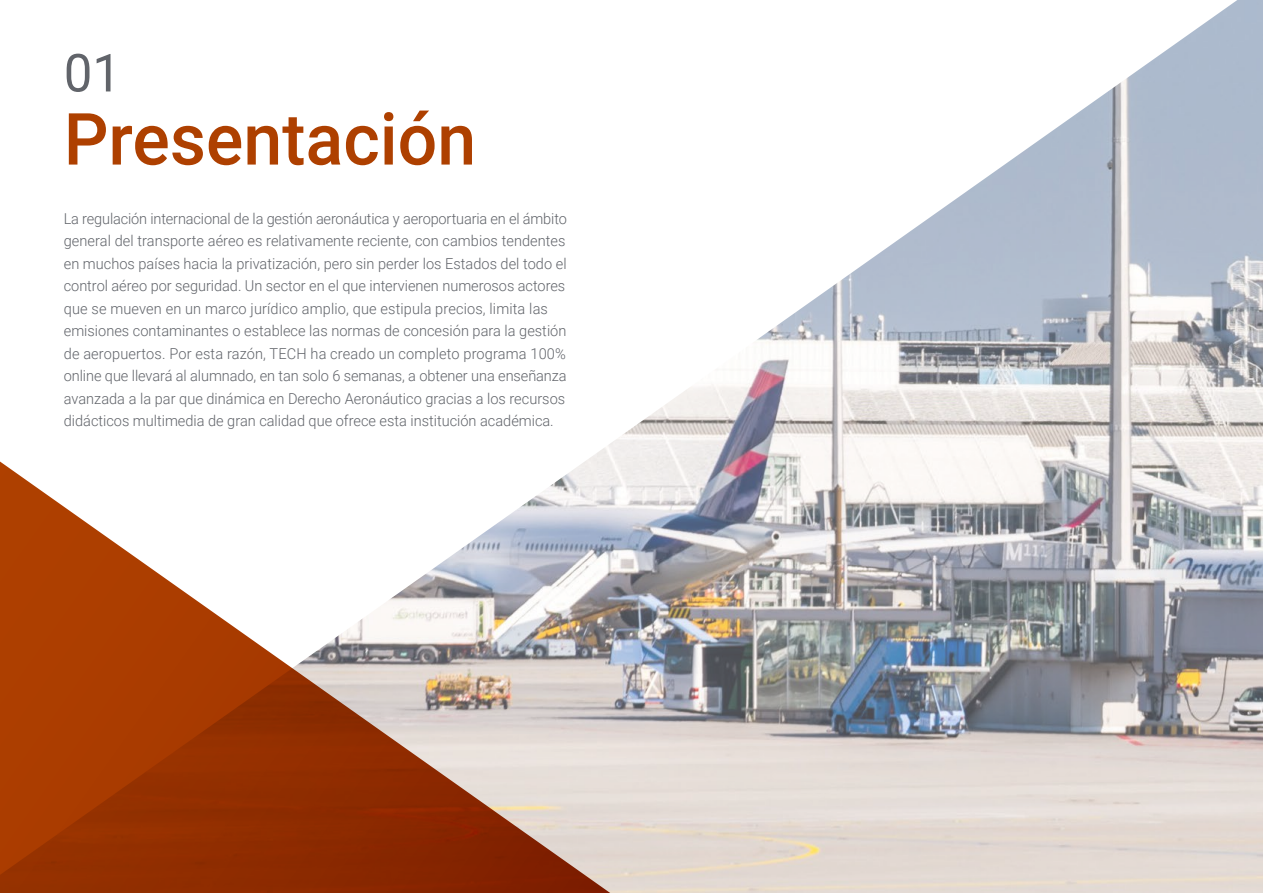
<style>
.page{position:relative;width:1263px;height:893px;background:#fff}
.page>*{position:absolute;margin:0;border:0;box-sizing:border-box;transform-origin:0 0}
.t1{font:500 72px "Roboto";color:#ae4000}
.t2{font:52.5px "Roboto";color:#61646a}
.t3{font:300 15px/22.5px "Roboto";color:#61646a}
</style>
<div class="page">
<img style="left:608px;top:0;width:655px;height:893px">
<svg style="left:0;top:446px;width:640px;height:447px"></svg>
<h2 class="t2" style="left:64px;top:36px;width:59px">01</h2>
<h1 class="t1" style="left:64px;top:89px;width:414px">Presentación</h1>
<p class="t3" style="left:64px;top:207px;width:505px">La regulación internacional de la gestión aeronáutica y aeroportuaria en el ámbito general del transporte aéreo es relativamente reciente, con cambios tendentes en muchos países hacia la privatización, pero sin perder los Estados del todo el control aéreo por seguridad. Un sector en el que intervienen numerosos actores que se mueven en un marco jurídico amplio, que estipula precios, limita las emisiones contaminantes o establece las normas de concesión para la gestión de aeropuertos. Por esta razón, TECH ha creado un completo programa 100% online que llevará al alumnado, en tan solo 6 semanas, a obtener una enseñanza avanzada a la par que dinámica en Derecho Aeronáutico gracias a los recursos didácticos multimedia de gran calidad que ofrece esta institución académica.</p>
</div>
